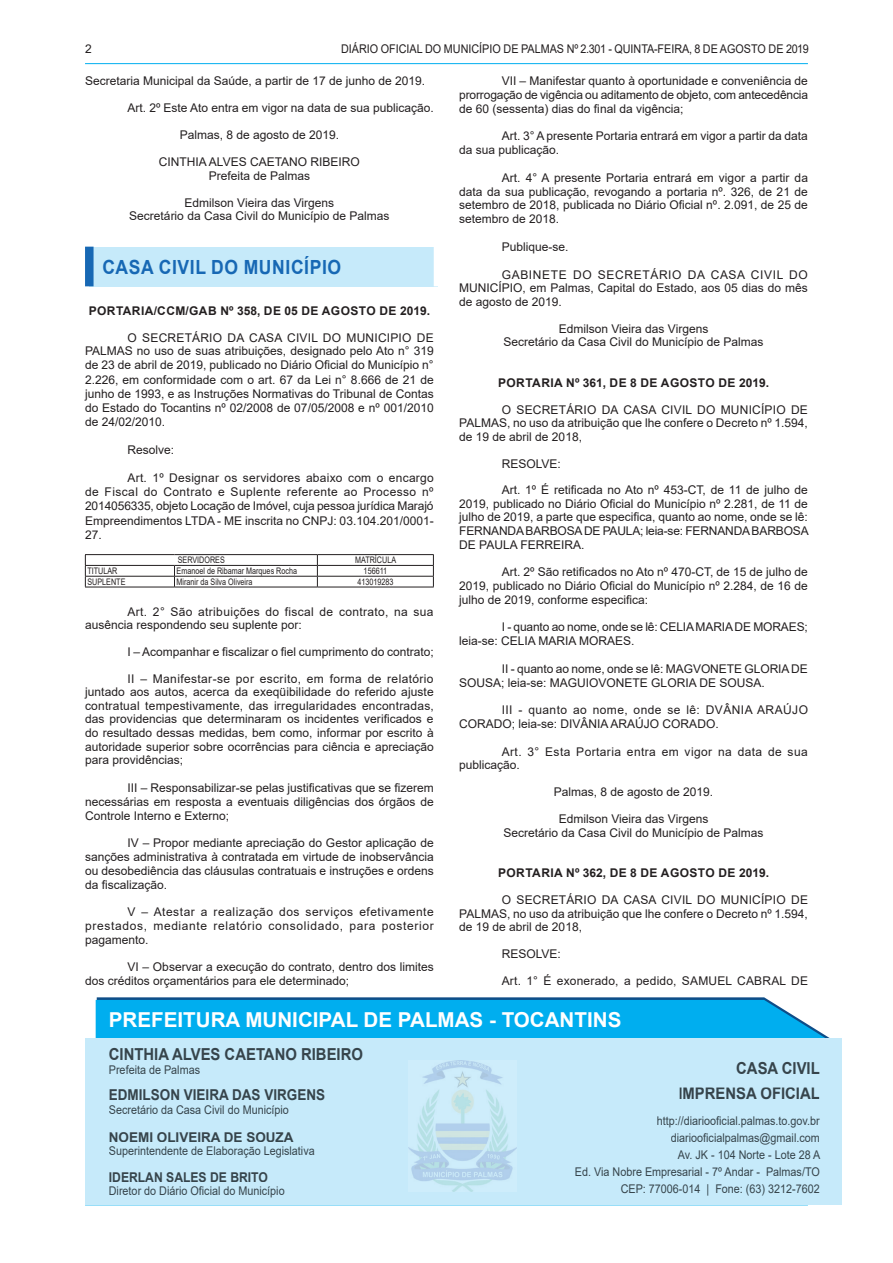
<style>
.page{position:relative;width:893px;height:1263px;background:#fff}
.page>*{position:absolute;margin:0;border:0;box-sizing:border-box;transform-origin:0 0}
.t1{font:700 20.55px "Arial";color:#fff}
.t2{font:700 19.5px "Arial";letter-spacing:.035em;color:#1768b4;scale:.9 1}
.t3{font:700 16.5px/25.7px "Arial";color:#36444b;text-align:right;scale:.9 1}
.t4{font:700 15px "Arial";color:#36444b;scale:.9 1}
.t5{font:700 13.5px "Arial";color:#36444b}
.t6{font:700 13.5px "Arial";color:#36444b;scale:.9 1}
.t7{font:12px/13.8px "Arial";color:#231f20;text-align:justify}
.t8{font:12px/17.1px "Arial";color:#36444b;text-align:right;scale:.9 1}
.t9{font:12px/13.8px "Arial";letter-spacing:.035em;color:#231f20}
.t10{font:700 12px "Arial";letter-spacing:.035em;color:#231f20}
.t11{font:12px/13.4px "Arial";letter-spacing:.03em;color:#231f20}
.t12{font:12px "Arial";color:#231f20;scale:.9 1}
.t13{font:9px "Arial";color:#231f20;scale:.8 1}
</style>
<div class="page">
<hr style="left:85px;top:63px;width:723px;height:1px;background:#00aeef">
<hr style="left:85px;top:1204px;width:723px;height:1px;background:#00aeef">
<svg style="left:96px;top:997px;width:734px;height:41px;background:#0eace9"></svg>
<div style="left:85px;top:1038px;width:757px;height:166px;background:#c6eafa"></div>
<img style="left:408px;top:1061px;width:108px;height:130px">
<div style="left:89px;top:247px;width:349px;height:39px;background:#c6eafa"></div>
<div style="left:85px;top:247px;width:9px;height:39px;background:#1768b4"></div>
<div style="left:434px;top:247px;width:8px;height:39px;background:#fff"></div>
<hr style="left:317px;top:565px;width:117px;height:1px;background:#231f20">
<hr style="left:85px;top:576px;width:89px;height:1px;background:#231f20">
<hr style="left:174px;top:576px;width:143px;height:1px;background:#231f20">
<svg style="left:174px;top:566px;width:1px;height:21px"></svg>
<hr style="left:317px;top:576px;width:117px;height:1px;background:#231f20">
<hr style="left:317px;top:554px;width:117px;height:1px;background:#231f20">
<svg style="left:433px;top:555px;width:1px;height:32px"></svg>
<hr style="left:85px;top:587px;width:89px;height:1px;background:#231f20">
<hr style="left:174px;top:587px;width:143px;height:1px;background:#231f20">
<hr style="left:317px;top:587px;width:117px;height:1px;background:#231f20">
<hr style="left:85px;top:554px;width:89px;height:1px;background:#231f20">
<svg style="left:85px;top:555px;width:1px;height:32px"></svg>
<hr style="left:174px;top:554px;width:143px;height:1px;background:#231f20">
<svg style="left:317px;top:555px;width:1px;height:32px"></svg>
<hr style="left:85px;top:565px;width:89px;height:1px;background:#231f20">
<hr style="left:174px;top:565px;width:143px;height:1px;background:#231f20">
<p class="t7" style="left:85px;top:42px;width:8px">2</p>
<p class="t12" style="left:341px;top:40px;width:521px">DIÁRIO OFICIAL DO MUNICÍPIO DE PALMAS Nº 2.301 - QUINTA-FEIRA, 8 DE AGOSTO DE 2019</p>
<p class="t7" style="left:85px;top:74px;width:342px">Secretaria Municipal da Saúde, a partir de 17 de junho de 2019.</p>
<p class="t7" style="left:128px;top:101px;width:308px">Art. 2º Este Ato entra em vigor na data de sua publicação.</p>
<p class="t7" style="left:180px;top:128px;width:161px">Palmas, 8 de agosto de 2019.</p>
<p class="t7" style="left:159px;top:155px;width:202px;text-align:center">CINTHIA ALVES CAETANO RIBEIRO<br>Prefeita de Palmas</p>
<p class="t7" style="left:129px;top:196px;width:262px;text-align:center">Edmilson Vieira das Virgens<br>Secretário da Casa Civil do Município de Palmas</p>
<h2 class="t2" style="left:102px;top:253px;width:267px">CASA CIVIL DO MUNICÍPIO</h2>
<p class="t10" style="left:89px;top:302px;width:343px">PORTARIA/CCM/GAB Nº 358, DE 05 DE AGOSTO DE 2019.</p>
<p class="t7" style="left:85px;top:331px;width:350px;text-indent:43px">O SECRETÁRIO DA CASA CIVIL DO MUNICIPIO DE PALMAS no uso de suas atribuições, designado pelo Ato n° 319 de 23 de abril de 2019, publicado no Diário Oficial do Município n° 2.226, em conformidade com o art. 67 da Lei n° 8.666 de 21 de junho de 1993, e as Instruções Normativas do Tribunal de Contas do Estado do Tocantins nº 02/2008 de 07/05/2008 e nº 001/2010 de 24/02/2010.</p>
<p class="t7" style="left:128px;top:443px;width:48px">Resolve:</p>
<p class="t7" style="left:85px;top:471px;width:350px;text-indent:43px">Art. 1º Designar os servidores abaixo com o encargo de Fiscal do Contrato e Suplente referente ao Processo nº 2014056335, objeto Locação de Imóvel, cuja pessoa jurídica Marajó Empreendimentos LTDA - ME inscrita no CNPJ: 03.104.201/0001- 27.</p>
<p class="t13" style="left:178px;top:554px;width:60px">SERVIDORES</p>
<p class="t13" style="left:355px;top:554px;width:53px">MATRÍCULA</p>
<p class="t13" style="left:87px;top:565px;width:39px">TITULAR</p>
<p class="t13" style="left:177px;top:565px;width:152px">Emanoel de Ribamar Marques Rocha</p>
<p class="t13" style="left:364px;top:565px;width:31px">156611</p>
<p class="t13" style="left:87px;top:575px;width:49px">SUPLENTE</p>
<p class="t13" style="left:177px;top:575px;width:97px">Miranir da Silva Oliveira</p>
<p class="t13" style="left:357px;top:575px;width:47px">413019283</p>
<p class="t11" style="left:85px;top:605px;width:350px;text-indent:43px">Art. 2° São atribuições do fiscal de contrato, na sua ausência respondendo seu suplente por:</p>
<p class="t7" style="left:128px;top:645px;width:308px">I – Acompanhar e fiscalizar o fiel cumprimento do contrato;</p>
<p class="t7" style="left:85px;top:672px;width:350px;text-indent:43px">II – Manifestar-se por escrito, em forma de relatório juntado aos autos, acerca da exeqüibilidade do referido ajuste contratual tempestivamente, das irregularidades encontradas, das providencias que determinaram os incidentes verificados e do resultado dessas medidas, bem como, informar por escrito à autoridade superior sobre ocorrências para ciência e apreciação para providências;</p>
<p class="t7" style="left:85px;top:781px;width:350px;text-indent:43px">III – Responsabilizar-se pelas justificativas que se fizerem necessárias em resposta a eventuais diligências dos órgãos de Controle Interno e Externo;</p>
<p class="t7" style="left:85px;top:836px;width:350px;text-indent:43px">IV – Propor mediante apreciação do Gestor aplicação de sanções administrativa à contratada em virtude de inobservância ou desobediência das cláusulas contratuais e instruções e ordens da fiscalização.</p>
<p class="t7" style="left:85px;top:905px;width:350px;text-indent:43px">V – Atestar a realização dos serviços efetivamente prestados, mediante relatório consolidado, para posterior pagamento.</p>
<p class="t7" style="left:85px;top:960px;width:350px;text-indent:43px">VI – Observar a execução do contrato, dentro dos limites dos créditos orçamentários para ele determinado;</p>
<p class="t7" style="left:459px;top:74px;width:350px;text-indent:43px">VII – Manifestar quanto à oportunidade e conveniência de prorrogação de vigência ou aditamento de objeto, com antecedência de 60 (sessenta) dias do final da vigência;</p>
<p class="t7" style="left:459px;top:129px;width:350px;text-indent:43px">Art. 3° A presente Portaria entrará em vigor a partir da data da sua publicação.</p>
<p class="t7" style="left:459px;top:171px;width:350px;text-indent:43px">Art. 4° A presente Portaria entrará em vigor a partir da data da sua publicação, revogando a portaria nº. 326, de 21 de setembro de 2018, publicada no Diário Oficial nº. 2.091, de 25 de setembro de 2018.</p>
<p class="t7" style="left:502px;top:240px;width:68px">Publique-se.</p>
<p class="t7" style="left:459px;top:267px;width:350px;text-indent:43px">GABINETE DO SECRETÁRIO DA CASA CIVIL DO MUNICÍPIO, em Palmas, Capital do Estado, aos 05 dias do mês de agosto de 2019.</p>
<p class="t7" style="left:503px;top:322px;width:262px;text-align:center">Edmilson Vieira das Virgens<br>Secretário da Casa Civil do Município de Palmas</p>
<p class="t10" style="left:498px;top:374px;width:273px">PORTARIA Nº 361, DE 8 DE AGOSTO DE 2019.</p>
<p class="t7" style="left:459px;top:403px;width:350px;text-indent:43px">O SECRETÁRIO DA CASA CIVIL DO MUNICÍPIO DE PALMAS, no uso da atribuição que lhe confere o Decreto nº 1.594, de 19 de abril de 2018,</p>
<p class="t7" style="left:502px;top:456px;width:61px">RESOLVE:</p>
<p class="t7" style="left:459px;top:483px;width:351px;text-indent:43px">Art. 1º É retificada no Ato nº 453-CT, de 11 de julho de 2019, publicado no Diário Oficial do Município nº 2.281, de 11 de julho de 2019, a parte que especifica, quanto ao nome, onde se lê:<br>FERNANDA BARBOSA DE PAULA; leia-se: FERNANDA BARBOSA DE PAULA FERREIRA.</p>
<p class="t7" style="left:459px;top:565px;width:350px;text-indent:43px">Art. 2º São retificados no Ato nº 470-CT, de 15 de julho de 2019, publicado no Diário Oficial do Município nº 2.284, de 16 de julho de 2019, conforme especifica:</p>
<p class="t7" style="left:459px;top:620px;width:350px;text-indent:43px">I - quanto ao nome, onde se lê: CELIA MARIA DE MORAES; leia-se: CELIA MARIA MORAES.</p>
<p class="t7" style="left:459px;top:661px;width:350px;text-indent:43px">II - quanto ao nome, onde se lê: MAGVONETE GLORIA DE<br>SOUSA; leia-se: MAGUIOVONETE GLORIA DE SOUSA.</p>
<p class="t9" style="left:459px;top:703px;width:350px;text-indent:43px">III - quanto ao nome, onde se lê: DVÂNIA ARAÚJO<br>CORADO; leia-se: DIVÂNIA ARAÚJO CORADO.</p>
<p class="t9" style="left:459px;top:744px;width:350px;text-indent:43px">Art. 3° Esta Portaria entra em vigor na data de sua publicação.</p>
<p class="t7" style="left:554px;top:785px;width:161px">Palmas, 8 de agosto de 2019.</p>
<p class="t7" style="left:503px;top:812px;width:262px;text-align:center">Edmilson Vieira das Virgens<br>Secretário da Casa Civil do Município de Palmas</p>
<p class="t10" style="left:498px;top:864px;width:273px">PORTARIA Nº 362, DE 8 DE AGOSTO DE 2019.</p>
<p class="t7" style="left:459px;top:893px;width:350px;text-indent:43px">O SECRETÁRIO DA CASA CIVIL DO MUNICÍPIO DE PALMAS, no uso da atribuição que lhe confere o Decreto nº 1.594, de 19 de abril de 2018,</p>
<p class="t7" style="left:502px;top:947px;width:61px">RESOLVE:</p>
<p class="t7" style="left:502px;top:974px;width:308px">Art. 1° É exonerado, a pedido, SAMUEL CABRAL DE</p>
<h1 class="t1" style="left:109px;top:1005px;width:514px">PREFEITURA MUNICIPAL DE PALMAS - TOCANTINS</h1>
<h3 class="t3" style="left:109px;top:1042px;width:284px">CINTHIA ALVES CAETANO RIBEIRO</h3>
<p class="t8" style="left:109px;top:1061px;width:103px">Prefeita de Palmas</p>
<p class="t4" style="left:109px;top:1084px;width:242px">EDMILSON VIEIRA DAS VIRGENS</p>
<p class="t8" style="left:109px;top:1101px;width:202px">Secretário da Casa Civil do Município</p>
<p class="t5" style="left:109px;top:1127px;width:186px">NOEMI OLIVEIRA DE SOUZA</p>
<p class="t8" style="left:109px;top:1142px;width:230px">Superintendente de Elaboração Legislativa</p>
<p class="t6" style="left:109px;top:1167px;width:178px">IDERLAN SALES DE BRITO</p>
<p class="t8" style="left:109px;top:1182px;width:197px">Diretor do Diário Oficial do Município</p>
<h3 class="t3" style="left:678px;top:1055px;width:159px">CASA CIVIL<br>IMPRENSA OFICIAL</h3>
<p class="t8" style="left:575px;top:1112px;width:274px">http://diariooficial.palmas.to.gov.br diariooficialpalmas@gmail.com<br>Av. JK - 104 Norte - Lote 28 A<br>Ed. Via Nobre Empresarial - 7º Andar - Palmas/TO CEP: 77006-014 | Fone: (63) 3212-7602</p>
</div>
